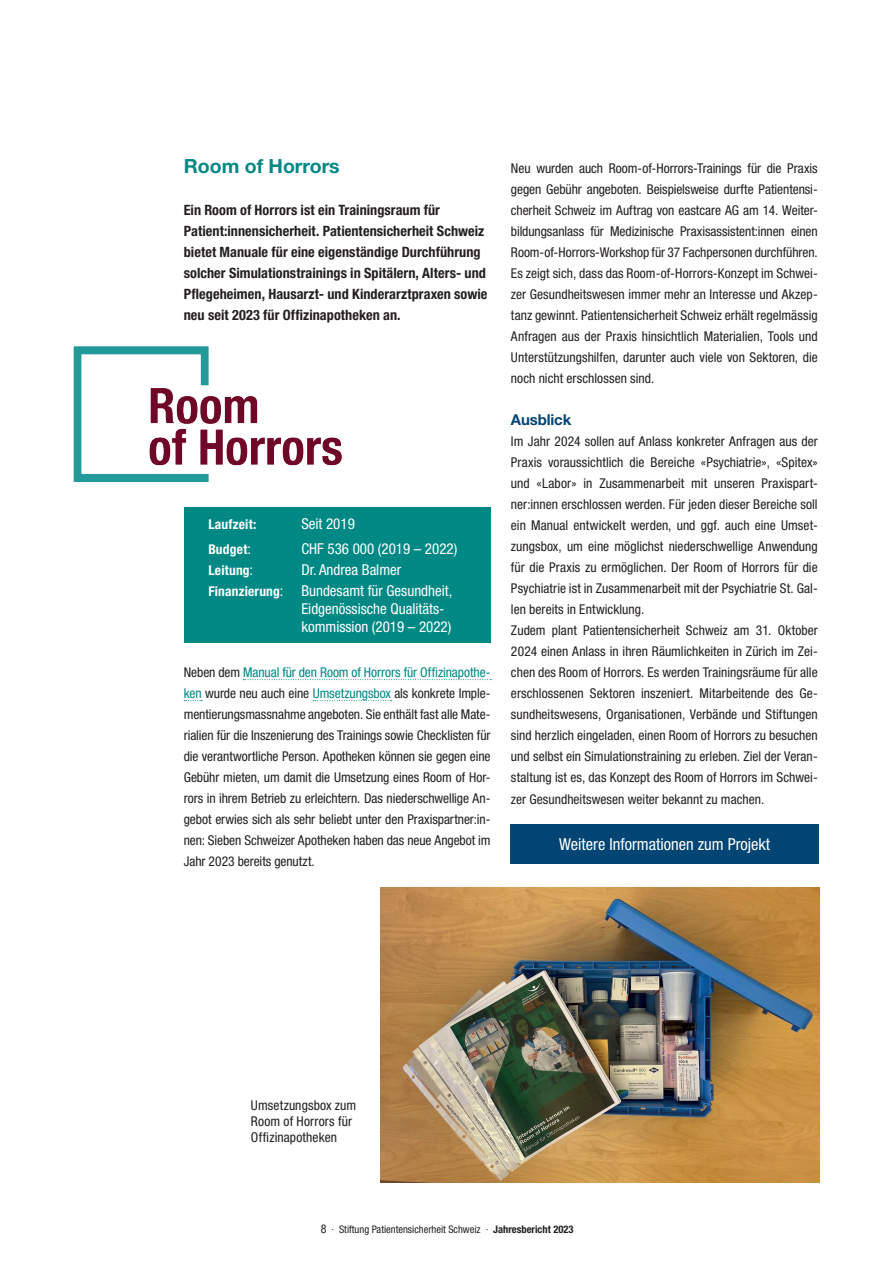
<style>
.page{position:relative;width:893px;height:1263px;background:#fff}
.page>*{position:absolute;margin:0;border:0;box-sizing:border-box;transform-origin:0 0}
.t1{font:700 19.5px "Helvetica Neue LT Std";color:#008885}
.t2{font:condensed 16.5px "Helvetica Neue LT Std";color:#fff}
.t3{font:condensed 15px/21px "Helvetica Neue LT Std";color:#fff}
.t4{font:700 15px "Helvetica Neue LT Std";letter-spacing:-.01em;color:#004574}
.t5{font:700 condensed 14.25px/21px "Helvetica Neue LT Std";letter-spacing:.005em;color:#231f20}
.t6{font:condensed 13.5px/21px "Helvetica Neue LT Std";letter-spacing:.005em;color:#231f20;text-align:justify}
.t7{font:700 condensed 13.5px "Helvetica Neue LT Std";letter-spacing:.015em;color:#fff}
.t8{font:condensed 10.5px "Helvetica Neue LT Std";color:#231f20}
.s1{font-weight:400;font-size:15px}
.s2{font-weight:700;font-size:13.5px}
.s3{color:#008885}
.s4{font-size:12px}
.s5{font-weight:700}
</style>
<div class="page">
<svg style="left:243px;top:679px;width:248px;height:1px"></svg>
<svg style="left:184px;top:700px;width:18px;height:1px"></svg>
<svg style="left:313px;top:700px;width:78px;height:1px"></svg>
<img style="left:73px;top:346px;width:268px;height:135px">
<img style="left:381px;top:888px;width:439px;height:294px">
<div style="left:184px;top:508px;width:306px;height:135px;background:#008885"></div>
<div style="left:511px;top:824px;width:308px;height:40px;background:#004574"></div>
<h1 class="t1" style="left:184px;top:154px;width:157px">Room of Horrors</h1>
<p class="t5" style="left:184px;top:200px;width:305px">Ein Room of Horrors ist ein Trainingsraum für Patient:innensicherheit. Patientensicherheit Schweiz bietet Manuale für eine eigenständige Durchführung solcher Simulationstrainings in Spitälern, Alters- und Pflegeheimen, Hausarzt- und Kinderarztpraxen sowie neu seit 2023 für Offizinapotheken an.</p>
<p class="t7" style="left:208px;top:516px;width:49px">Laufzeit:</p>
<p class="t3" style="left:301px;top:513px;width:55px">Seit 2019</p>
<p class="t7" style="left:208px;top:541px;width:44px">Budget<span class="s1">:</span></p>
<p class="t3" style="left:301px;top:538px;width:158px">CHF 536 000 (2019 – 2022)</p>
<p class="t7" style="left:208px;top:562px;width:46px">Leitung<span class="s1">:</span></p>
<p class="t3" style="left:208px;top:559px;width:246px;text-indent:93px">Dr. Andrea Balmer<br><span class="s2">Finanzierung</span>: Bundesamt für Gesundheit,</p>
<p class="t3" style="left:301px;top:600px;width:152px;line-height:18px">Eidgenössische Qualitäts&shy;kommission (2019 – 2022)</p>
<p class="t6" style="left:184px;top:662px;width:308px">Neben dem <span class="s3">Manual für den Room of Horrors für Offizinapothe&shy;ken</span> wurde neu auch eine <span class="s3">Umsetzungsbox</span> als konkrete Imple&shy;mentierungsmassnahme angeboten. Sie enthält fast alle Mate&shy;rialien für die Inszenierung des Trainings sowie Checklisten für die verantwortliche Person. Apotheken können sie gegen eine Gebühr mieten, um damit die Umsetzung eines Room of Hor&shy;rors in ihrem Betrieb zu erleichtern. Das niederschwellige An&shy;gebot erwies sich als sehr beliebt unter den Praxispartner:in&shy;nen: Sieben Schweizer Apotheken haben das neue Angebot im Jahr 2023 bereits genutzt.</p>
<p class="t6" style="left:511px;top:158px;width:308px">Neu wurden auch Room-of-Horrors-Trainings für die Praxis gegen Gebühr angeboten. Beispielsweise durfte Patientensi&shy;cherheit Schweiz im Auftrag von eastcare AG am 14. Weiter&shy;bildungsanlass für Medizinische Praxisassistent:innen einen Room-of-Horrors-Workshop für 37 Fachpersonen durchführen.<br>Es zeigt sich, dass das Room-of-Horrors-Konzept im Schwei&shy;zer Gesundheitswesen immer mehr an Interesse und Akzep&shy;tanz gewinnt. Patientensicherheit Schweiz erhält regelmässig Anfragen aus der Praxis hinsichtlich Materialien, Tools und Unterstützungshilfen, darunter auch viele von Sektoren, die noch nicht erschlossen sind.</p>
<p class="t4" style="left:511px;top:411px;width:62px">Ausblick</p>
<p class="t6" style="left:511px;top:431px;width:308px;text-align:left">Im Jahr 2024 sollen auf Anlass konkreter Anfragen aus der Praxis voraussichtlich die Bereiche «Psychiatrie», «Spitex» und «Labor» in Zusammenarbeit mit unseren Praxispart&shy;ner:innen erschlossen werden. Für jeden dieser Bereiche soll ein Manual entwickelt werden, und ggf. auch eine Umset&shy;zungsbox, um eine möglichst niederschwellige Anwendung für die Praxis zu ermöglichen. Der Room of Horrors für die Psychiatrie ist in Zusammenarbeit mit der Psychiatrie St. Gal&shy;len bereits in Entwicklung.<br>Zudem plant Patientensicherheit Schweiz am 31. Oktober 2024 einen Anlass in ihren Räumlichkeiten in Zürich im Zei&shy;chen des Room of Horrors. Es werden Trainingsräume für alle erschlossenen Sektoren inszeniert. Mitarbeitende des Ge&shy;sundheitswesens, Organisationen, Verbände und Stiftungen sind herzlich eingeladen, einen Room of Horrors zu besuchen und selbst ein Simulationstraining zu erleben. Ziel der Veran&shy;staltung ist es, das Konzept des Room of Horrors im Schwei&shy;zer Gesundheitswesen weiter bekannt zu machen.</p>
<p class="t2" style="left:559px;top:834px;width:212px">Weitere Informationen zum Projekt</p>
<p class="t6" style="left:251px;top:1097px;width:107px;line-height:16.2px;text-align:left">Umsetzungsbox zum<br>Room of Horrors für<br>Offizinapotheken</p>
<p class="t8" style="left:321px;top:1223px;width:254px"><span class="s4">8</span> · Stiftung Patientensicherheit Schweiz · <span class="s5">Jahresbericht 2023</span></p>
</div>
